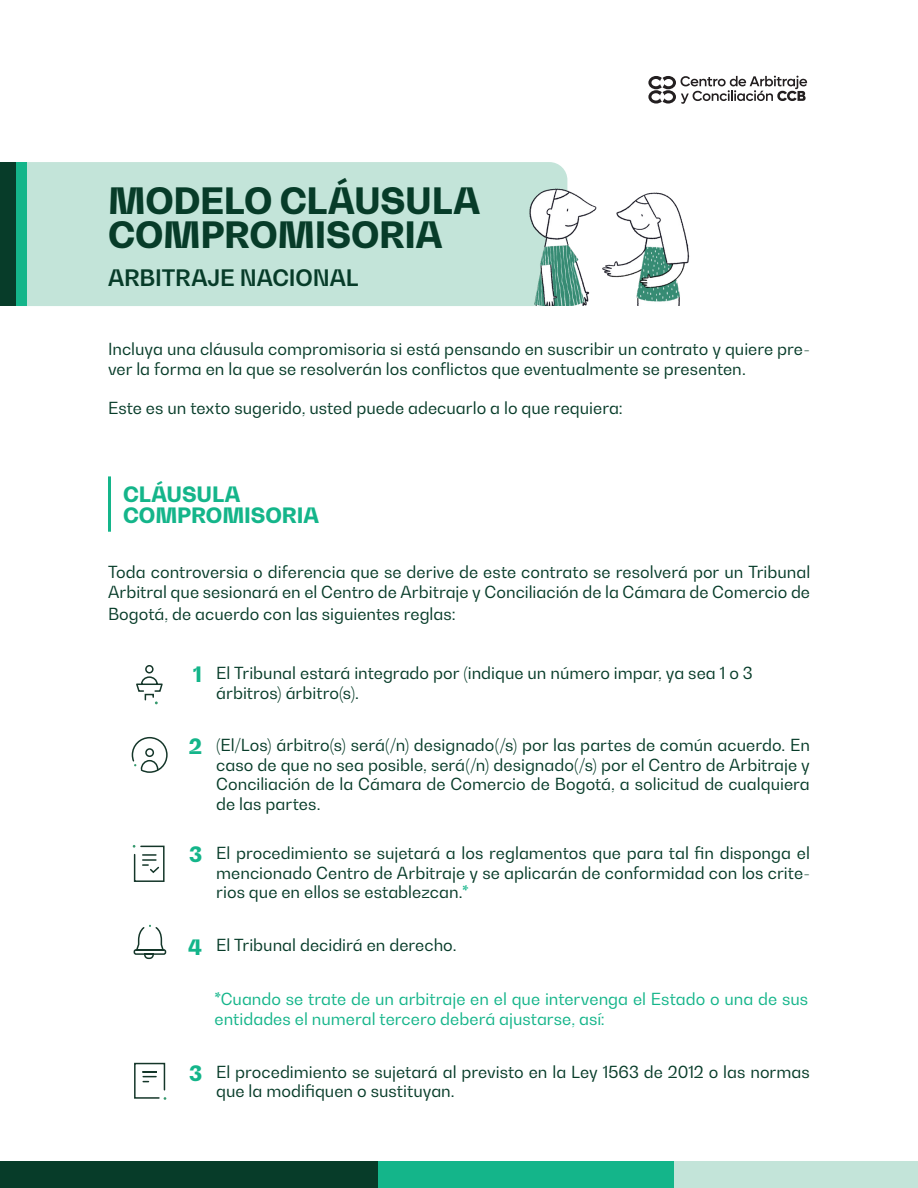
<style>
.page{position:relative;width:918px;height:1188px;background:#fff}
.page>*{position:absolute;margin:0;border:0;box-sizing:border-box;transform-origin:0 0}
.t1{font:800 36px "Bw Gradual DEMO";letter-spacing:-.01em;color:#073c29}
.t2{font:700 22.5px "Bw Gradual DEMO";letter-spacing:-.005em;color:#073c29}
.t3{font:800 21px "Bw Gradual DEMO";letter-spacing:-.005em;color:#14b58a}
.t4{font:16.5px/19.8px "Bw Gradual DEMO";color:#073c29}
.t5{font:16.5px/19.8px "Bw Gradual DEMO";color:#14b58a}
.s1{font-weight:800;color:#14b58a}
.s2{font-weight:800}
</style>
<div class="page">
<hr style="left:108px;top:476px;width:3px;height:56px;background:#14b58a">
<div style="left:1px;top:162px;width:566px;height:144px;background:#c3e4d9;border-radius:18px"></div>
<div style="left:0;top:162px;width:17px;height:144px;background:#073c29"></div>
<div style="left:17px;top:162px;width:10px;height:144px;background:#14b58a"></div>
<img style="left:529px;top:162px;width:161px;height:144px">
<svg style="left:136px;top:665px;width:27px;height:39px"></svg>
<svg style="left:131px;top:736px;width:37px;height:37px"></svg>
<svg style="left:133px;top:845px;width:32px;height:37px"></svg>
<svg style="left:133px;top:925px;width:34px;height:35px"></svg>
<svg style="left:134px;top:1062px;width:32px;height:38px"></svg>
<div style="left:0;top:1161px;width:378px;height:27px;background:#073c29"></div>
<div style="left:378px;top:1161px;width:297px;height:27px;background:#14b58a"></div>
<div style="left:675px;top:1161px;width:243px;height:27px;background:#c3e4d9"></div>
<svg style="left:648px;top:76px;width:159px;height:28px"></svg>
<p class="t1" style="left:108px;top:177px;width:374px">MODELO CLÁUSULA</p>
<p class="t1" style="left:108px;top:211px;width:336px">COMPROMISORIA</p>
<p class="t2" style="left:108px;top:263px;width:252px">ARBITRAJE NACIONAL</p>
<p class="t4" style="left:108px;top:338px;width:703px">Incluya una cláusula compromisoria si está pensando en suscribir un contrato y quiere pre&shy;ver la forma en la que se resolverán los conflictos que eventualmente se presenten.</p>
<p class="t4" style="left:108px;top:398px;width:516px">Este es un texto sugerido, usted puede adecuarlo a lo que requiera:</p>
<p class="t3" style="left:123px;top:480px;width:119px">CLÁUSULA</p>
<p class="t3" style="left:123px;top:501px;width:197px">COMPROMISORIA</p>
<p class="t4" style="left:108px;top:562px;width:704px">Toda controversia o diferencia que se derive de este contrato se resolverá por un Tribunal<br>Arbitral que sesionará en el Centro de Arbitraje y Conciliación de la Cámara de Comercio de</p>
<p class="t4" style="left:108px;top:604px;width:349px">Bogotá, de acuerdo con las siguientes reglas:</p>
<p class="t3" style="left:193px;top:660px;width:10px">1</p>
<p class="t3" style="left:189px;top:732px;width:15px">2</p>
<p class="t3" style="left:189px;top:840px;width:15px">3</p>
<p class="t3" style="left:188px;top:933px;width:16px">4</p>
<p class="t4" style="left:216px;top:662px;width:538px">El Tribunal estará integrado por (indique un número impar, ya sea 1 o 3</p>
<p class="t4" style="left:216px;top:682px;width:144px">árbitros) árbitro(s).</p>
<p class="t4" style="left:216px;top:734px;width:595px;text-align:justify">(El/Los) árbitro(s) será(/n) designado(/s) por las partes de común acuerdo. En caso de que no sea posible, será(/n) designado(/s) por el Centro de Arbitraje y Conciliación de la Cámara de Comercio de Bogotá, a solicitud de cualquiera de las partes.</p>
<p class="t4" style="left:216px;top:842px;width:595px;text-align:justify">El procedimiento se sujetará a los reglamentos que para tal fin disponga el mencionado Centro de Arbitraje y se aplicarán de conformidad con los crite&shy;rios que en ellos se establezcan.<span class="s1">*</span></p>
<p class="t4" style="left:216px;top:935px;width:242px">El Tribunal decidirá en derecho.</p>
<p class="t5" style="left:215px;top:989px;width:595px"><span class="s2">*</span>Cuando se trate de un arbitraje en el que intervenga el Estado o una de sus entidades el numeral tercero deberá ajustarse, así:</p>
<p class="t3" style="left:189px;top:1059px;width:15px">3</p>
<p class="t4" style="left:216px;top:1061px;width:595px">El procedimiento se sujetará al previsto en la Ley 1563 de 2012 o las normas que la modifiquen o sustituyan.</p>
</div>
